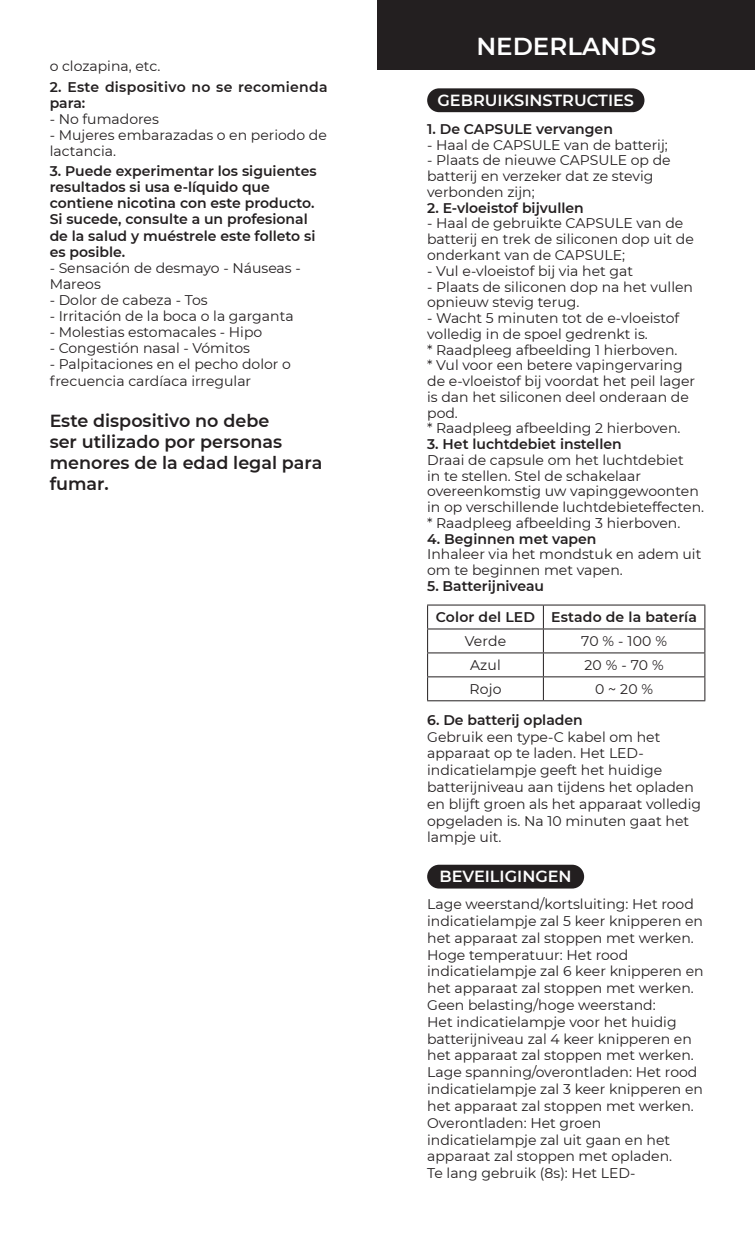
<style>
.page{position:relative;width:755px;height:1241px;background:#fff}
.page>*{position:absolute;margin:0;border:0;box-sizing:border-box;transform-origin:0 0}
.t1{font:600 24.5px "Montserrat";color:#fff}
.t2{font:600 17.5px/21px "Montserrat";color:#231f20}
.t3{font:600 16.1px "Montserrat";color:#fff}
.t4{font:14px/16.8px "Montserrat";color:#231f20}
.t5{font:600 14px/16.1px "Montserrat";color:#231f20}
.t6{font:600 14px/16.1px "Montserrat";letter-spacing:.02em;color:#231f20}
</style>
<div class="page">
<div style="left:377px;top:0;width:377px;height:69px;background:#231f20"></div>
<div style="left:427px;top:88px;width:217px;height:24px;background:#231f20;border-radius:12px"></div>
<div style="left:427px;top:864px;width:156px;height:24px;background:#231f20;border-radius:12px"></div>
<hr style="left:427px;top:604px;width:116px;height:1px;background:#231f20">
<hr style="left:426px;top:605px;width:2px;height:23px;background:#231f20">
<hr style="left:543px;top:604px;width:161px;height:1px;background:#231f20">
<hr style="left:703px;top:605px;width:2px;height:23px;background:#231f20">
<hr style="left:427px;top:628px;width:116px;height:1px;background:#231f20">
<hr style="left:426px;top:629px;width:2px;height:23px;background:#231f20">
<hr style="left:543px;top:628px;width:161px;height:1px;background:#231f20">
<hr style="left:703px;top:629px;width:2px;height:23px;background:#231f20">
<hr style="left:427px;top:652px;width:116px;height:1px;background:#231f20">
<hr style="left:426px;top:653px;width:2px;height:23px;background:#231f20">
<hr style="left:543px;top:652px;width:161px;height:1px;background:#231f20">
<hr style="left:703px;top:653px;width:2px;height:23px;background:#231f20">
<hr style="left:427px;top:676px;width:116px;height:1px;background:#231f20">
<hr style="left:426px;top:677px;width:2px;height:23px;background:#231f20">
<hr style="left:543px;top:676px;width:161px;height:1px;background:#231f20">
<svg style="left:542px;top:605px;width:1px;height:95px"></svg>
<hr style="left:703px;top:677px;width:2px;height:23px;background:#231f20">
<hr style="left:427px;top:700px;width:116px;height:1px;background:#231f20">
<hr style="left:543px;top:700px;width:161px;height:1px;background:#231f20">
<p class="t4" style="left:50px;top:58px;width:112px">o clozapina, etc.</p>
<p class="t6" style="left:50px;top:78px;width:279px">2. Este dispositivo no se recomienda para:</p>
<p class="t4" style="left:50px;top:110px;width:111px">- No fumadores</p>
<p class="t4" style="left:50px;top:126px;width:278px">- Mujeres embarazadas o en periodo de lactancia.</p>
<p class="t5" style="left:50px;top:162px;width:268px">3. Puede experimentar los siguientes resultados si usa e-líquido que contiene nicotina con este producto.<br>Si sucede, consulte a un profesional de la salud y muéstrele este folleto si es posible.</p>
<p class="t4" style="left:50px;top:259px;width:252px">- Sensación de desmayo - Náuseas -<br>Mareos</p>
<p class="t4" style="left:50px;top:291px;width:159px">- Dolor de cabeza - Tos</p>
<p class="t4" style="left:50px;top:307px;width:245px">- Irritación de la boca o la garganta</p>
<p class="t4" style="left:50px;top:323px;width:214px">- Molestias estomacales - Hipo</p>
<p class="t4" style="left:50px;top:339px;width:202px">- Congestión nasal - Vómitos</p>
<p class="t4" style="left:50px;top:356px;width:243px">- Palpitaciones en el pecho dolor o frecuencia cardíaca irregular</p>
<p class="t2" style="left:50px;top:409px;width:274px">Este dispositivo no debe<br>ser utilizado por personas menores de la edad legal para fumar.</p>
<p class="t1" style="left:476px;top:29px;width:181px">NEDERLANDS</p>
<p class="t3" style="left:437px;top:89px;width:198px">GEBRUIKSINSTRUCTIES</p>
<p class="t5" style="left:427px;top:120px;width:187px">1. De CAPSULE vervangen</p>
<p class="t4" style="left:427px;top:136px;width:242px">- Haal de CAPSULE van de batterij;</p>
<p class="t4" style="left:427px;top:152px;width:245px;line-height:15.8px">- Plaats de nieuwe CAPSULE op de batterij en verzeker dat ze stevig verbonden zijn;</p>
<p class="t5" style="left:427px;top:199px;width:158px">2. E-vloeistof bijvullen</p>
<p class="t4" style="left:427px;top:215px;width:268px;line-height:15.8px">- Haal de gebruikte CAPSULE van de batterij en trek de siliconen dop uit de onderkant van de CAPSULE;</p>
<p class="t4" style="left:427px;top:262px;width:207px">- Vul e-vloeistof bij via het gat</p>
<p class="t4" style="left:427px;top:278px;width:267px;line-height:15.8px">- Plaats de siliconen dop na het vullen opnieuw stevig terug.</p>
<p class="t4" style="left:427px;top:309px;width:253px;line-height:15.8px">- Wacht 5 minuten tot de e-vloeistof volledig in de spoel gedrenkt is.</p>
<p class="t4" style="left:427px;top:340px;width:252px">* Raadpleeg afbeelding 1 hierboven.</p>
<p class="t4" style="left:427px;top:357px;width:269px;line-height:15.8px">* Vul voor een betere vapingervaring de e-vloeistof bij voordat het peil lager is dan het siliconen deel onderaan de pod.</p>
<p class="t4" style="left:427px;top:419px;width:254px">* Raadpleeg afbeelding 2 hierboven.</p>
<p class="t5" style="left:427px;top:435px;width:196px">3. Het luchtdebiet instellen</p>
<p class="t4" style="left:427px;top:451px;width:278px;line-height:15.8px">Draai de capsule om het luchtdebiet<br>in te stellen. Stel de schakelaar overeenkomstig uw vapinggewoonten in op verschillende luchtdebieteffecten.</p>
<p class="t4" style="left:427px;top:514px;width:254px">* Raadpleeg afbeelding 3 hierboven.</p>
<p class="t5" style="left:427px;top:530px;width:171px">4. Beginnen met vapen</p>
<p class="t4" style="left:427px;top:546px;width:275px;line-height:15.8px">Inhaleer via het mondstuk en adem uit om te beginnen met vapen.</p>
<p class="t5" style="left:427px;top:577px;width:118px">5. Batterijniveau</p>
<p class="t5" style="left:435px;top:608px;width:100px">Color del LED</p>
<p class="t5" style="left:551px;top:608px;width:147px">Estado de la batería</p>
<p class="t4" style="left:464px;top:632px;width:43px">Verde</p>
<p class="t4" style="left:581px;top:632px;width:87px">70 % - 100 %</p>
<p class="t4" style="left:469px;top:655px;width:32px">Azul</p>
<p class="t4" style="left:584px;top:655px;width:81px">20 % - 70 %</p>
<p class="t4" style="left:469px;top:679px;width:33px">Rojo</p>
<p class="t4" style="left:594px;top:679px;width:60px">0 ~ 20 %</p>
<p class="t5" style="left:427px;top:711px;width:157px">6. De batterij opladen</p>
<p class="t4" style="left:427px;top:727px;width:275px">Gebruik een type-C kabel om het apparaat op te laden. Het LED&shy;indicatielampje geeft het huidige batterijniveau aan tijdens het opladen en blijft groen als het apparaat volledig opgeladen is. Na 10 minuten gaat het lampje uit.</p>
<p class="t3" style="left:439px;top:865px;width:133px">BEVEILIGINGEN</p>
<p class="t4" style="left:427px;top:895px;width:277px">Lage weerstand/kortsluiting: Het rood indicatielampje zal 5 keer knipperen en het apparaat zal stoppen met werken.</p>
<p class="t4" style="left:427px;top:945px;width:278px">Hoge temperatuur: Het rood indicatielampje zal 6 keer knipperen en het apparaat zal stoppen met werken.</p>
<p class="t4" style="left:427px;top:995px;width:268px">Geen belasting/hoge weerstand:<br>Het indicatielampje voor het huidig batterijniveau zal 4 keer knipperen en het apparaat zal stoppen met werken.</p>
<p class="t4" style="left:427px;top:1063px;width:277px">Lage spanning/overontladen: Het rood indicatielampje zal 3 keer knipperen en het apparaat zal stoppen met werken.</p>
<p class="t4" style="left:427px;top:1113px;width:246px">Overontladen: Het groen indicatielampje zal uit gaan en het apparaat zal stoppen met opladen.</p>
<p class="t4" style="left:427px;top:1163px;width:210px">Te lang gebruik (8s): Het LED-</p>
</div>
